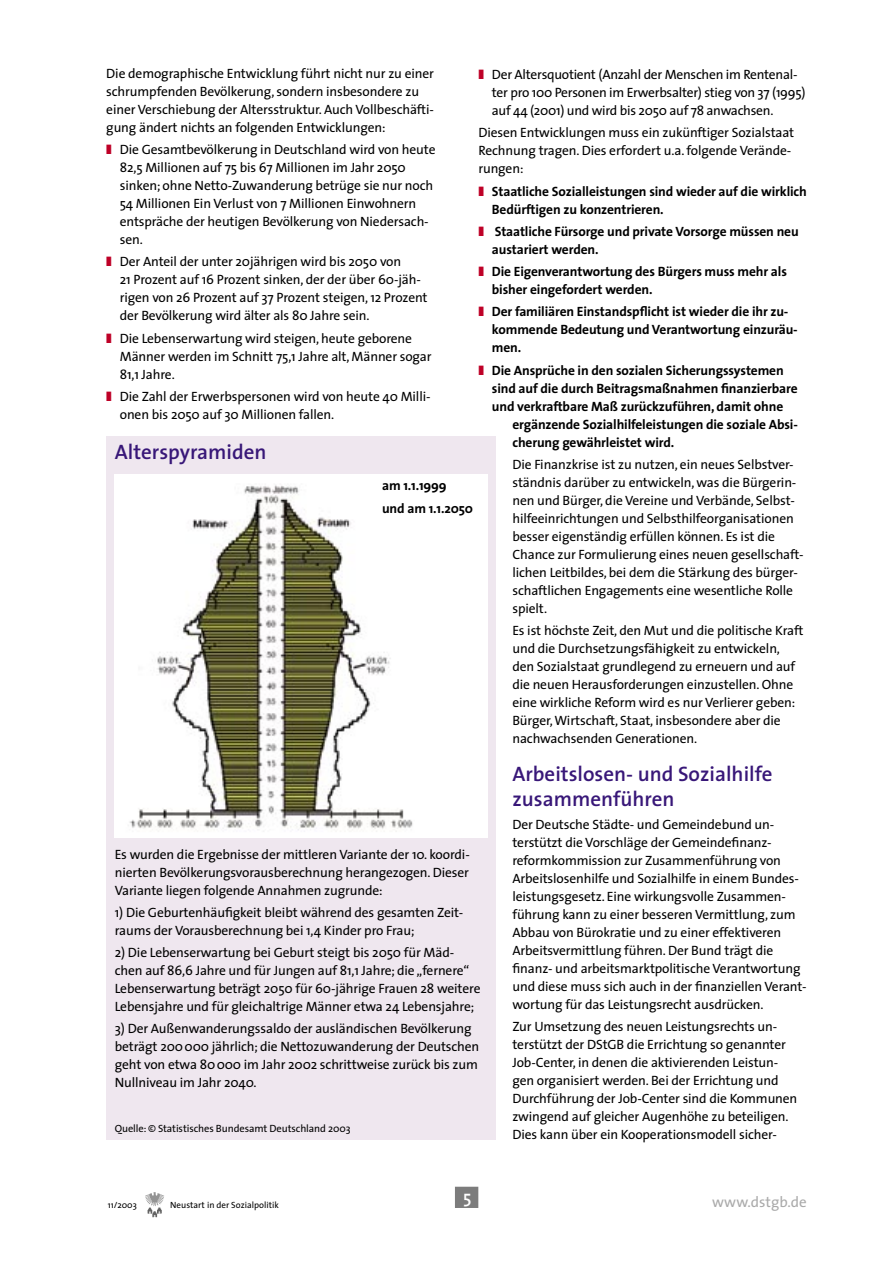
<style>
.page{position:relative;width:893px;height:1263px;background:#fff}
.page>*{position:absolute;margin:0;border:0;box-sizing:border-box;transform-origin:0 0}
.Zwischen{font:600 21px/25.2px "The Sans";color:#381778}
.t1{font:600 18px "The Sans";color:#fff}
.t2{font:15px "The Sans";color:#aaa}
.Fließtext_klein{font:13.5px/18px "The Sans";letter-spacing:-.01em;color:#000}
.Fließtext_klein-2{font:700 13.5px/18px "The Sans";letter-spacing:-.01em;color:#000}
.Fließtext_klein_fett{font:700 13.5px "The Sans";letter-spacing:-.01em;color:#000}
.Fließtext_klein-3{font:10.5px "The Sans";letter-spacing:-.01em;color:#000}
.t3{font:9px "The Sans";color:#000}
</style>
<div class="page">
<svg style="left:145px;top:1192px;width:19px;height:25px"></svg>
<div style="left:456px;top:1187px;width:22px;height:20px;background:#7c7c7c"></div>
<div style="left:455px;top:1187px;width:23px;height:21px;border:2px solid #7c7c7c"></div>
<div style="left:106px;top:436px;width:389px;height:704px;background:#efe7ef"></div>
<img style="left:115px;top:475px;width:300px;height:363px">
<div style="left:415px;top:475px;width:73px;height:363px;background:#fff"></div>
<p class="Fließtext_klein" style="left:106px;top:64px;width:329px">Die demographische Entwicklung führt nicht nur zu einer schrumpfenden Bevölkerung, sondern insbesondere zu einer Verschiebung der Altersstruktur. Auch Vollbeschäfti&shy;gung ändert nichts an folgenden Entwicklungen:</p>
<p class="Fließtext_klein" style="left:120px;top:140px;width:317px">Die Gesamtbevölkerung in Deutschland wird von heute 82,5 Millionen auf 75 bis 67 Millionen im Jahr 2050 sinken; ohne Netto-Zuwanderung betrüge sie nur noch 54 Millionen Ein Verlust von 7 Millionen Einwohnern entspräche der heutigen Bevölkerung von Niedersach&shy;sen.</p>
<p class="Fließtext_klein" style="left:120px;top:252px;width:309px">Der Anteil der unter 20jährigen wird bis 2050 von<br>21 Prozent auf 16 Prozent sinken, der der über 60-jäh&shy;rigen von 26 Prozent auf 37 Prozent steigen, 12 Prozent der Bevölkerung wird älter als 80 Jahre sein.</p>
<p class="Fließtext_klein" style="left:120px;top:329px;width:313px">Die Lebenserwartung wird steigen, heute geborene<br>Männer werden im Schnitt 75,1 Jahre alt, Männer sogar<br>81,1 Jahre.</p>
<p class="Fließtext_klein" style="left:120px;top:387px;width:312px">Die Zahl der Erwerbspersonen wird von heute 40 Milli&shy;onen bis 2050 auf 30 Millionen fallen.</p>
<p class="Fließtext_klein" style="left:492px;top:65px;width:315px">Der Altersquotient (Anzahl der Menschen im Rentenal&shy;ter pro 100 Personen im Erwerbsalter) stieg von 37 (1995) auf 44 (2001) und wird bis 2050 auf 78 anwachsen.</p>
<p class="Fließtext_klein" style="left:478px;top:123px;width:317px">Diesen Entwicklungen muss ein zukünftiger Sozialstaat<br>Rechnung tragen. Dies erfordert u.a. folgende Verände&shy;rungen:</p>
<p class="Fließtext_klein-2" style="left:492px;top:182px;width:317px">Staatliche Sozialleistungen sind wieder auf die wirklich<br>Bedürftigen zu konzentrieren.</p>
<p class="Fließtext_klein-2" style="left:492px;top:222px;width:308px">Staatliche Fürsorge und private Vorsorge müssen neu austariert werden.</p>
<p class="Fließtext_klein-2" style="left:492px;top:262px;width:297px">Die Eigenverantwortung des Bürgers muss mehr als bisher eingefordert werden.</p>
<p class="Fließtext_klein-2" style="left:492px;top:302px;width:307px">Der familiären Einstandspflicht ist wieder die ihr zu&shy;kommende Bedeutung und Verantwortung einzuräu&shy;men.</p>
<p class="Fließtext_klein-2" style="left:492px;top:361px;width:293px">Die Ansprüche in den sozialen Sicherungssystemen</p>
<p class="Fließtext_klein-2" style="left:492px;top:379px;width:307px">sind auf die durch Beitragsmaßnahmen finanzierbare</p>
<p class="Fließtext_klein-2" style="left:492px;top:397px;width:293px">und verkraftbare Maß zurückzuführen, damit ohne</p>
<p class="Fließtext_klein-2" style="left:512px;top:415px;width:287px">ergänzende Sozialhilfeleistungen die soziale Absi-</p>
<p class="Fließtext_klein-2" style="left:512px;top:433px;width:163px">cherung gewährleistet wird.</p>
<p class="Fließtext_klein" style="left:512px;top:455px;width:293px">Die Finanzkrise ist zu nutzen, ein neues Selbstver&shy;ständnis darüber zu entwickeln, was die Bürgerin&shy;nen und Bürger, die Vereine und Verbände, Selbst&shy;hilfeeinrichtungen und Selbsthilfeorganisationen besser eigenständig erfüllen können. Es ist die Chance zur Formulierung eines neuen gesellschaft&shy;lichen Leitbildes, bei dem die Stärkung des bürger&shy;schaftlichen Engagements eine wesentliche Rolle spielt.</p>
<p class="Fließtext_klein" style="left:512px;top:621px;width:293px">Es ist höchste Zeit, den Mut und die politische Kraft und die Durchsetzungsfähigkeit zu entwickeln, den Sozialstaat grundlegend zu erneuern und auf die neuen Herausforderungen einzustellen. Ohne eine wirkliche Reform wird es nur Verlierer geben:<br>Bürger, Wirtschaft, Staat, insbesondere aber die nachwachsenden Generationen.</p>
<p class="Zwischen" style="left:512px;top:761px;width:261px">Arbeitslosen- und Sozialhilfe zusammenführen</p>
<p class="Fließtext_klein" style="left:512px;top:815px;width:296px">Der Deutsche Städte- und Gemeindebund un&shy;terstützt die Vorschläge der Gemeindefinanz&shy;reformkommission zur Zusammenführung von Arbeitslosenhilfe und Sozialhilfe in einem Bundes&shy;leistungsgesetz. Eine wirkungsvolle Zusammen&shy;führung kann zu einer besseren Vermittlung, zum Abbau von Bürokratie und zu einer effektiveren Arbeitsvermittlung führen. Der Bund trägt die finanz- und arbeitsmarktpolitische Verantwortung und diese muss sich auch in der finanziellen Verant&shy;wortung für das Leistungsrecht ausdrücken.</p>
<p class="Fließtext_klein" style="left:512px;top:1017px;width:286px">Zur Umsetzung des neuen Leistungsrechts un&shy;terstützt der DStGB die Errichtung so genannter Job-Center, in denen die aktivierenden Leistun&shy;gen organisiert werden. Bei der Errichtung und Durchführung der Job-Center sind die Kommunen zwingend auf gleicher Augenhöhe zu beteiligen.<br>Dies kann über ein Kooperationsmodell sicher-</p>
<p class="Zwischen" style="left:115px;top:439px;width:153px">Alterspyramiden</p>
<p class="Fließtext_klein_fett" style="left:382px;top:474px;width:66px">am 1.1.1999</p>
<p class="Fließtext_klein_fett" style="left:382px;top:497px;width:92px">und am 1.1.2050</p>
<p class="Fließtext_klein" style="left:115px;top:845px;width:356px;text-align:justify">Es wurden die Ergebnisse der mittleren Variante der 10. koordi&shy;nierten Bevölkerungsvorausberechnung herangezogen. Dieser Variante liegen folgende Annahmen zugrunde:</p>
<p class="Fließtext_klein" style="left:115px;top:903px;width:350px">1) Die Geburtenhäufigkeit bleibt während des gesamten Zeit&shy;raums der Vorausberechnung bei 1,4 Kinder pro Frau;</p>
<p class="Fließtext_klein" style="left:115px;top:943px;width:367px">2) Die Lebenserwartung bei Geburt steigt bis 2050 für Mäd&shy;chen auf 86,6 Jahre und für Jungen auf 81,1 Jahre; die „fernere“ Lebenserwartung beträgt 2050 für 60-jährige Frauen 28 weitere Lebensjahre und für gleichaltrige Männer etwa 24 Lebensjahre;</p>
<p class="Fließtext_klein" style="left:115px;top:1019px;width:366px">3) Der Außenwanderungssaldo der ausländischen Bevölkerung beträgt 200 000 jährlich; die Nettozuwanderung der Deutschen geht von etwa 80 000 im Jahr 2002 schrittweise zurück bis zum Nullniveau im Jahr 2040.</p>
<p class="Fließtext_klein-3" style="left:115px;top:1120px;width:237px">Quelle: © Statistisches Bundesamt Deutschland 2003</p>
<p class="t3" style="left:108px;top:1197px;width:31px">11/2003</p>
<p class="t3" style="left:170px;top:1197px;width:110px">Neustart in der Sozialpolitik</p>
<h2 class="t1" style="left:463px;top:1181px;width:10px">5</h2>
<p class="t2" style="left:712px;top:1190px;width:96px">www.dstgb.de</p>
</div>
